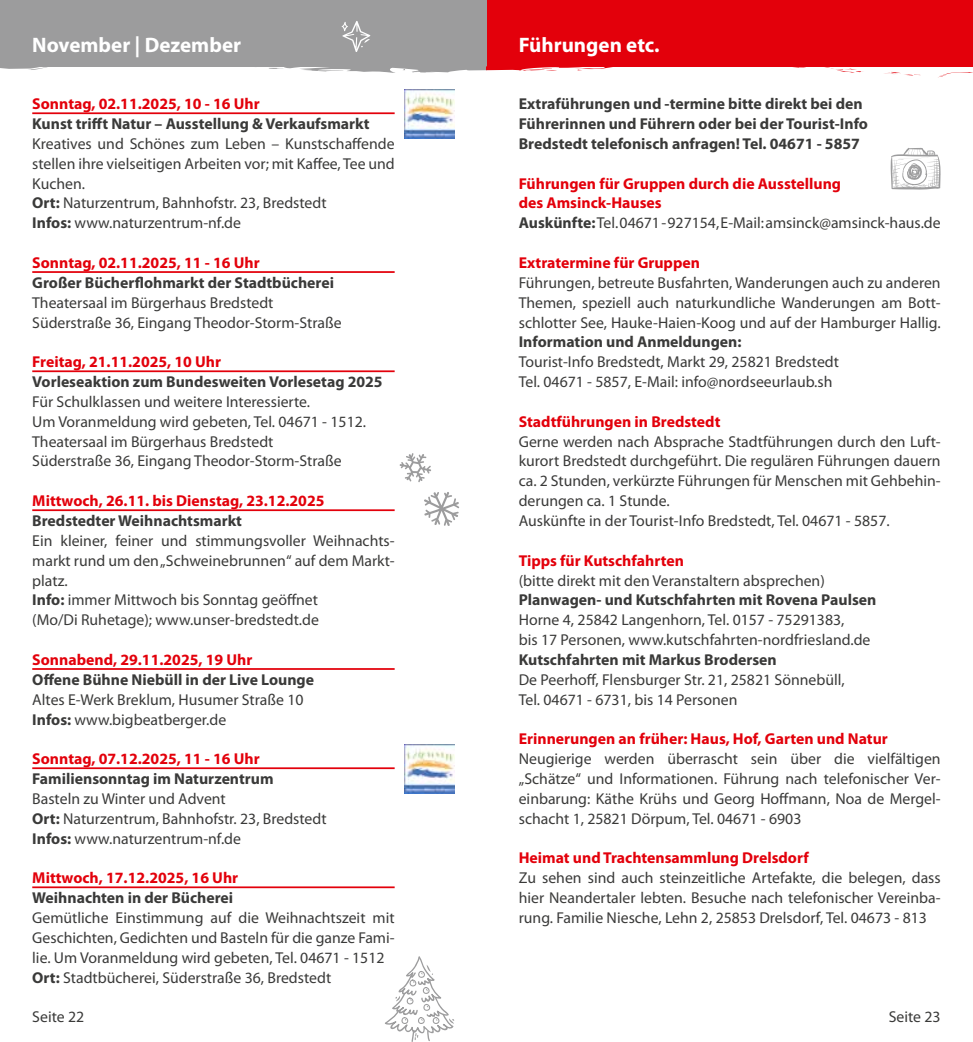
<style>
.page{position:relative;width:973px;height:1042px;background:#fff}
.page>*{position:absolute;margin:0;border:0;box-sizing:border-box;transform-origin:0 0}
.t1{font:700 21px "Myriad Pro";color:#fff}
.t2{font:15.75px/19.8px "Myriad Pro";color:#3a3a39}
.t3{font:700 15.75px/19.8px "Myriad Pro";color:#3a3a39}
.t4{font:700 15.75px/19.8px "Myriad Pro";color:#e3000b}
.s1{font-weight:700}
.s2{color:#3a3a39}
.s3{font-weight:400;color:#3a3a39}
</style>
<div class="page">
<div style="left:486px;top:0;width:486px;height:67px;background:#e3000b"></div>
<div style="left:0;top:0;width:486px;height:67px;background:#9c9c9d"></div>
<svg style="left:939px;top:72px;width:33px;height:5px"></svg>
<svg style="left:884px;top:72px;width:37px;height:4px"></svg>
<svg style="left:824px;top:67px;width:39px;height:6px"></svg>
<svg style="left:890px;top:148px;width:50px;height:42px"></svg>
<svg style="left:385px;top:956px;width:69px;height:86px"></svg>
<svg style="left:0;top:21px;width:806px;height:52px"></svg>
<svg style="left:399px;top:453px;width:32px;height:29px"></svg>
<svg style="left:424px;top:492px;width:35px;height:34px"></svg>
<hr style="left:32px;top:112px;width:362px;height:2px;background:#e3000b">
<hr style="left:32px;top:271px;width:362px;height:2px;background:#e3000b">
<hr style="left:32px;top:370px;width:362px;height:2px;background:#e3000b">
<hr style="left:32px;top:509px;width:362px;height:2px;background:#e3000b">
<hr style="left:32px;top:668px;width:362px;height:2px;background:#e3000b">
<hr style="left:32px;top:767px;width:362px;height:2px;background:#e3000b">
<hr style="left:32px;top:886px;width:362px;height:2px;background:#e3000b">
<img style="left:404px;top:89px;width:50px;height:50px">
<img style="left:404px;top:744px;width:50px;height:50px">
<h1 class="t1" style="left:32px;top:31px;width:210px">November | Dezember</h1>
<p class="t4" style="left:32px;top:93px;width:229px">Sonntag, 02.11.2025, 10 - 16 Uhr</p>
<p class="t3" style="left:32px;top:113px;width:338px">Kunst trifft Natur – Ausstellung &amp; Verkaufsmarkt</p>
<p class="t2" style="left:32px;top:133px;width:364px">Kreatives und Schönes zum Leben – Kunstschaffende stellen ihre vielseitigen Arbeiten vor; mit Kaffee, Tee und Kuchen.<br><span class="s1">Ort:</span> Naturzentrum, Bahnhofstr. 23, Bredstedt<br><span class="s1">Infos:</span> www.naturzentrum-nf.de</p>
<p class="t4" style="left:32px;top:252px;width:229px">Sonntag, 02.11.2025, 11 - 16 Uhr</p>
<p class="t3" style="left:32px;top:272px;width:303px">Großer Bücherflohmarkt der Stadtbücherei</p>
<p class="t2" style="left:32px;top:292px;width:311px">Theatersaal im Bürgerhaus Bredstedt<br>Süderstraße 36, Eingang Theodor-Storm-Straße</p>
<p class="t4" style="left:32px;top:351px;width:190px">Freitag, 21.11.2025, 10 Uhr</p>
<p class="t3" style="left:32px;top:371px;width:352px">Vorleseaktion zum Bundesweiten Vorlesetag 2025</p>
<p class="t2" style="left:32px;top:391px;width:335px">Für Schulklassen und weitere Interessierte.<br>Um Voranmeldung wird gebeten, Tel. 04671 - 1512.<br>Theatersaal im Bürgerhaus Bredstedt<br>Süderstraße 36, Eingang Theodor-Storm-Straße</p>
<p class="t4" style="left:32px;top:490px;width:294px">Mittwoch, 26.11. bis Dienstag, 23.12.2025</p>
<p class="t3" style="left:32px;top:510px;width:211px">Bredstedter Weihnachtsmarkt</p>
<p class="t2" style="left:32px;top:530px;width:364px">Ein kleiner, feiner und stimmungsvoller Weihnachts&shy;markt rund um den „Schweinebrunnen“ auf dem Markt&shy;platz.<br><span class="s1">Info:</span> immer Mittwoch bis Sonntag geöffnet<br>(Mo/Di Ruhetage); www.unser-bredstedt.de</p>
<p class="t4" style="left:32px;top:649px;width:222px">Sonnabend, 29.11.2025, 19 Uhr</p>
<p class="t3" style="left:32px;top:669px;width:283px">Offene Bühne Niebüll in der Live Lounge</p>
<p class="t2" style="left:32px;top:689px;width:273px">Altes E-Werk Breklum, Husumer Straße 10<br><span class="s1">Infos:</span> www.bigbeatberger.de</p>
<p class="t4" style="left:32px;top:748px;width:229px">Sonntag, 07.12.2025, 11 - 16 Uhr</p>
<p class="t3" style="left:32px;top:768px;width:243px">Familiensonntag im Naturzentrum</p>
<p class="t2" style="left:32px;top:788px;width:296px">Basteln zu Winter und Advent<br><span class="s1">Ort:</span> Naturzentrum, Bahnhofstr. 23, Bredstedt<br><span class="s1">Infos:</span> www.naturzentrum-nf.de</p>
<p class="t4" style="left:32px;top:867px;width:207px">Mittwoch, 17.12.2025, 16 Uhr</p>
<p class="t3" style="left:32px;top:887px;width:202px">Weihnachten in der Bücherei</p>
<p class="t2" style="left:32px;top:907px;width:364px">Gemütliche Einstimmung auf die Weihnachtszeit mit Geschichten, Gedichten und Basteln für die ganze Fami&shy;lie. Um Voranmeldung wird gebeten, Tel. 04671 - 1512<br><span class="s1">Ort:</span> Stadtbücherei, Süderstraße 36, Bredstedt</p>
<h1 class="t1" style="left:518px;top:31px;width:142px">Führungen etc.</h1>
<p class="t3" style="left:518px;top:93px;width:350px">Extraführungen und -termine bitte direkt bei den<br>Führerinnen und Führern oder bei der Tourist-Info<br>Bredstedt telefonisch anfragen! Tel. 04671 - 5857</p>
<p class="t4" style="left:518px;top:173px;width:423px">Führungen für Gruppen durch die Ausstellung<br>des Amsinck-Hauses<br><span class="s2">Auskünfte:</span> <span class="s3">Tel. 04671 - 927154, E-Mail: amsinck@amsinck-haus.de</span></p>
<p class="t4" style="left:518px;top:252px;width:183px">Extratermine für Gruppen</p>
<p class="t2" style="left:518px;top:272px;width:423px;text-align:justify">Führungen, betreute Busfahrten, Wanderungen auch zu anderen Themen, speziell auch naturkundliche Wanderungen am Bott&shy;schlotter See, Hauke-Haien-Koog und auf der Hamburger Hallig.</p>
<p class="t3" style="left:518px;top:332px;width:224px">Information und Anmeldungen:</p>
<p class="t2" style="left:518px;top:352px;width:322px">Tourist-Info Bredstedt, Markt 29, 25821 Bredstedt<br>Tel. 04671 - 5857, E-Mail: info@nordseeurlaub.sh</p>
<p class="t4" style="left:518px;top:411px;width:203px">Stadtführungen in Bredstedt</p>
<p class="t2" style="left:518px;top:431px;width:423px">Gerne werden nach Absprache Stadtführungen durch den Luft&shy;kurort Bredstedt durchgeführt. Die regulären Führungen dauern ca. 2 Stunden, verkürzte Führungen für Menschen mit Gehbehin&shy;derungen ca. 1 Stunde.<br>Auskünfte in der Tourist-Info Bredstedt, Tel. 04671 - 5857.</p>
<p class="t4" style="left:518px;top:550px;width:167px">Tipps für Kutschfahrten</p>
<p class="t2" style="left:518px;top:570px;width:307px">(bitte direkt mit den Veranstaltern absprechen)</p>
<p class="t3" style="left:518px;top:590px;width:359px">Planwagen- und Kutschfahrten mit Rovena Paulsen</p>
<p class="t2" style="left:518px;top:610px;width:353px">Horne 4, 25842 Langenhorn, Tel. 0157 - 75291383,<br>bis 17 Personen, www.kutschfahrten-nordfriesland.de</p>
<p class="t3" style="left:518px;top:649px;width:259px">Kutschfahrten mit Markus Brodersen</p>
<p class="t2" style="left:518px;top:669px;width:327px">De Peerhoff, Flensburger Str. 21, 25821 Sönnebüll,<br>Tel. 04671 - 6731, bis 14 Personen</p>
<p class="t4" style="left:518px;top:728px;width:370px">Erinnerungen an früher: Haus, Hof, Garten und Natur</p>
<p class="t2" style="left:518px;top:749px;width:423px;text-align:justify">Neugierige werden überrascht sein über die vielfältigen „Schätze“ und Informationen. Führung nach telefonischer Ver&shy;einbarung: Käthe Krühs und Georg Hoffmann, Noa de Mergel&shy;schacht 1, 25821 Dörpum, Tel. 04671 - 6903</p>
<p class="t4" style="left:518px;top:848px;width:291px">Heimat und Trachtensammlung Drelsdorf</p>
<p class="t2" style="left:518px;top:868px;width:423px;text-align:justify">Zu sehen sind auch steinzeitliche Artefakte, die belegen, dass hier Neandertaler lebten. Besuche nach telefonischer Vereinba&shy;rung. Familie Niesche, Lehn 2, 25853 Drelsdorf, Tel. 04673 - 813</p>
<p class="t2" style="left:32px;top:1006px;width:53px">Seite 22</p>
<p class="t2" style="left:888px;top:1006px;width:53px">Seite 23</p>
</div>
